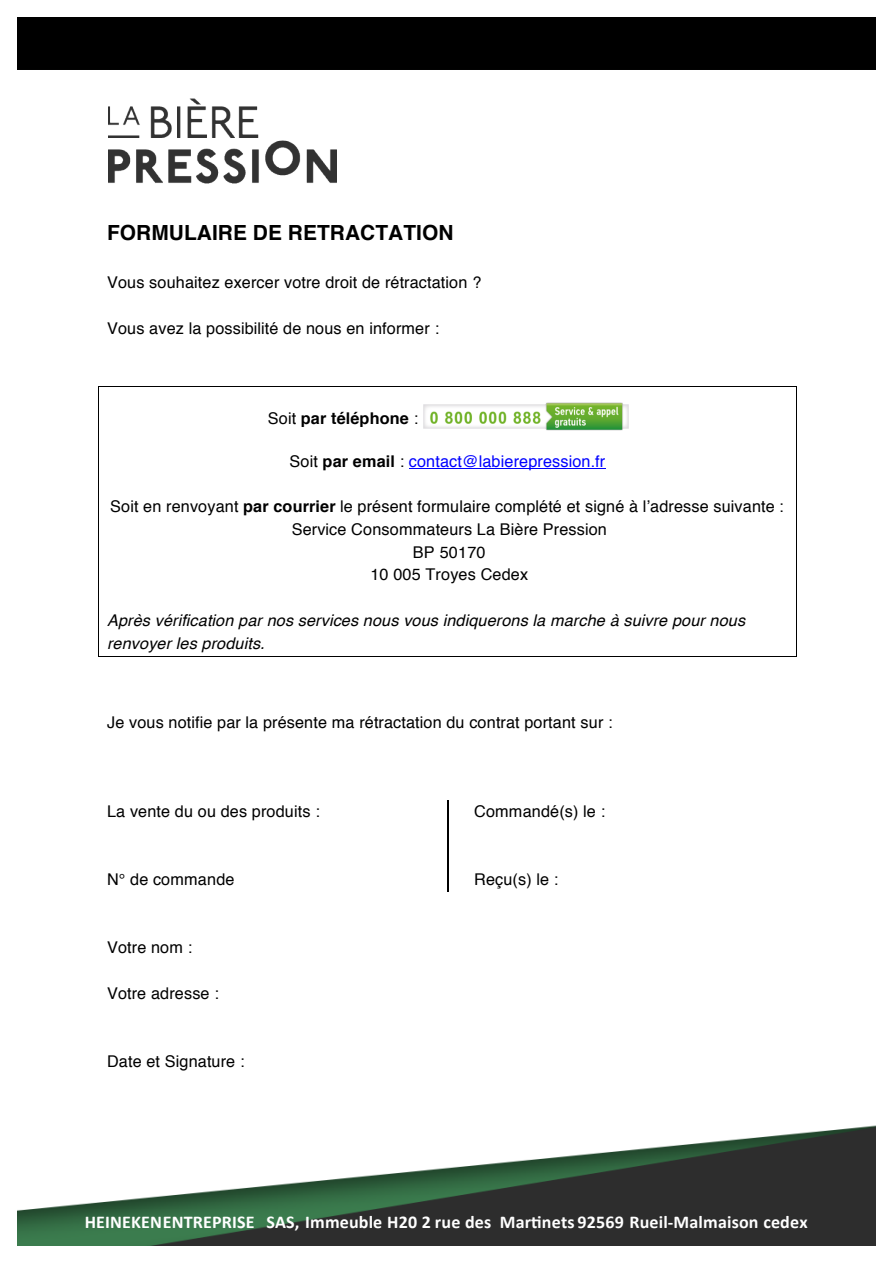
<style>
.page{position:relative;width:893px;height:1263px;background:#fff}
.page>*{position:absolute;margin:0;border:0;box-sizing:border-box;transform-origin:0 0}
.t1{font:700 20.85px "Helvetica";letter-spacing:.005em;color:#000}
.t2{font:700 18px "Calibri";letter-spacing:.01em;color:#fff}
.t3{font:16.2px/22.6px "Helvetica";letter-spacing:.01em;color:#000;text-align:center}
.t4{font:italic 16.2px/22.6px "Helvetica";letter-spacing:.01em;color:#000}
.t5{font:16.2px "Helvetica";letter-spacing:.01em;color:#00f}
.t6{font:700 16.2px "Helvetica";letter-spacing:.01em;color:#000}
.s1{font-weight:400}
.s2{color:#000}
.s3{font-weight:700;color:#000}
.s4{font-weight:700}
</style>
<div class="page">
<div style="left:17px;top:17px;width:858px;height:53px;background:#000"></div>
<img style="left:17px;top:1125px;width:858px;height:121px">
<hr style="left:99px;top:386px;width:696px;height:1px;background:#000">
<hr style="left:98px;top:387px;width:1px;height:41px;background:#000">
<hr style="left:795px;top:387px;width:1px;height:41px;background:#000">
<hr style="left:409px;top:469px;width:196px;height:1px;background:#00f">
<hr style="left:99px;top:656px;width:696px;height:1px;background:#000">
<svg style="left:98px;top:428px;width:1px;height:229px"></svg>
<img style="left:424px;top:402px;width:204px;height:29px">
<hr style="left:447px;top:801px;width:1px;height:91px;background:#000">
<img style="left:96px;top:1200px;width:721px;height:29px">
<img style="left:108px;top:98px;width:228px;height:85px">
<p class="t1" style="left:107px;top:216px;width:348px">FORMULAIRE DE RETRACTATION</p>
<p class="t3" style="left:107px;top:271px;width:376px">Vous souhaitez exercer votre droit de rétractation ?</p>
<p class="t3" style="left:107px;top:317px;width:333px">Vous avez la possibilité de nous en informer :</p>
<p class="t6" style="left:268px;top:405px;width:152px"><span class="s1">Soit</span> par téléphone <span class="s1">:</span></p>
<p class="t5" style="left:289px;top:449px;width:317px"><span class="s2">Soit</span> <span class="s3">par email</span> <span class="s2">:</span> contact@labierepression.fr</p>
<p class="t3" style="left:110px;top:496px;width:675px">Soit en renvoyant <span class="s4">par courrier</span> le présent formulaire complété et signé à l’adresse suivante :</p>
<p class="t3" style="left:292px;top:519px;width:317px">Service Consommateurs La Bière Pression<br>BP 50170<br>10 005 Troyes Cedex</p>
<p class="t4" style="left:107px;top:610px;width:639px">Après vérification par nos services nous vous indiquerons la marche à suivre pour nous renvoyer les produits.</p>
<p class="t3" style="left:107px;top:712px;width:507px">Je vous notifie par la présente ma rétractation du contrat portant sur :</p>
<p class="t3" style="left:107px;top:800px;width:214px">La vente du ou des produits :</p>
<p class="t3" style="left:107px;top:868px;width:129px">N° de commande</p>
<p class="t3" style="left:107px;top:937px;width:87px">Votre nom :</p>
<p class="t3" style="left:107px;top:982px;width:113px">Votre adresse :</p>
<p class="t3" style="left:107px;top:1051px;width:139px">Date et Signature :</p>
<p class="t3" style="left:474px;top:800px;width:133px">Commandé(s) le :</p>
<p class="t3" style="left:474px;top:868px;width:86px">Reçu(s) le :</p>
<p class="t2" style="left:85px;top:1210px;width:724px">HEINEKEN ENTREPRISE SAS, Immeuble H20 2 rue des Martinets 92569 Rueil-Malmaison cedex</p>
</div>
